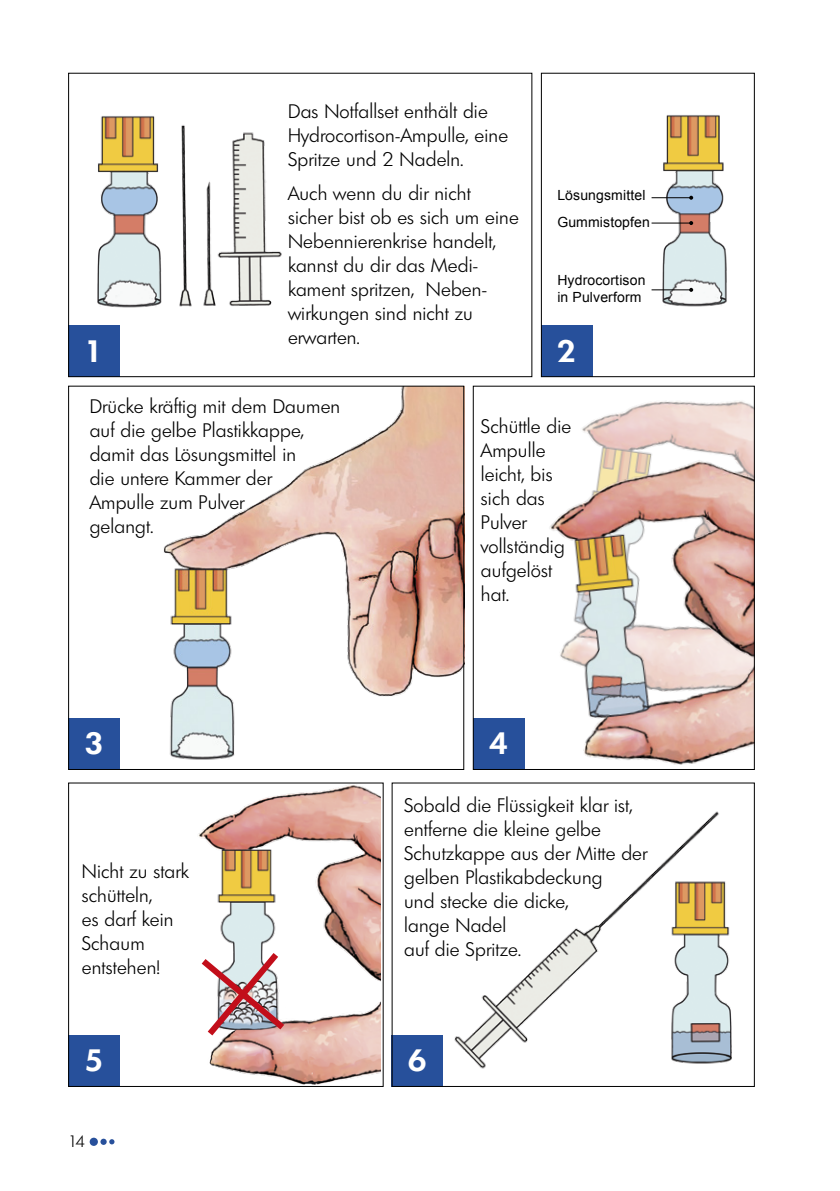
<style>
.page{position:relative;width:840px;height:1191px;background:#fff}
.page>*{position:absolute;margin:0;border:0;box-sizing:border-box;transform-origin:0 0}
.t1{font:600 30px "Limerick";color:#fff}
.t2{font:300 19px/24px "Limerick";letter-spacing:.01em;color:#000}
.t3{font:300 16px "Limerick";color:#000}
.t4{font:14px/26.6px "Arial";letter-spacing:.01em;color:#000}
</style>
<div class="page">
<img style="left:596px;top:401px;width:156px;height:19px">
<img style="left:524px;top:420px;width:228px;height:348px">
<img style="left:163px;top:388px;width:299px;height:361px">
<img style="left:169px;top:749px;width:211px;height:336px">
<div style="left:68px;top:326px;width:52px;height:51px;background:#27509b"></div>
<div style="left:68px;top:718px;width:52px;height:52px;background:#27509b"></div>
<div style="left:68px;top:1035px;width:52px;height:52px;background:#27509b"></div>
<div style="left:391px;top:1035px;width:52px;height:52px;background:#27509b"></div>
<div style="left:472px;top:718px;width:52px;height:52px;background:#27509b"></div>
<div style="left:540px;top:326px;width:52px;height:51px;background:#27509b"></div>
<div style="left:68px;top:73px;width:464px;height:304px;border:1px solid #000"></div>
<div style="left:68px;top:782px;width:315px;height:305px;border:1px solid #000"></div>
<div style="left:472px;top:386px;width:282px;height:384px;border:1px solid #000"></div>
<div style="left:540px;top:73px;width:214px;height:304px;border:1px solid #000"></div>
<img style="left:71px;top:74px;width:229px;height:234px">
<img style="left:639px;top:73px;width:107px;height:234px">
<img style="left:454px;top:797px;width:300px;height:279px">
<hr style="left:651px;top:197px;width:39px;height:1px;background:#000">
<svg style="left:688px;top:196px;width:4px;height:4px"></svg>
<hr style="left:651px;top:222px;width:39px;height:1px;background:#000">
<svg style="left:688px;top:221px;width:4px;height:4px"></svg>
<hr style="left:651px;top:289px;width:39px;height:1px;background:#000">
<svg style="left:688px;top:288px;width:4px;height:4px"></svg>
<svg style="left:195px;top:946px;width:95px;height:96px"></svg>
<div style="left:68px;top:386px;width:396px;height:384px;border:1px solid #000"></div>
<div style="left:90px;top:1137px;width:8px;height:8px;background:#27509b;border-radius:50%"></div>
<div style="left:100px;top:1138px;width:7px;height:6px;background:#27509b;border-radius:50%"></div>
<svg style="left:109px;top:1139px;width:5px;height:5px"></svg>
<h1 class="t1" style="left:84px;top:331px;width:20px">1</h1>
<p class="t2" style="left:288px;top:99px;width:221px">Das Notfallset enthält die<br>Hydrocortison-Ampulle, eine<br>Spritze und 2 Nadeln.</p>
<p class="t2" style="left:288px;top:181px;width:232px">Auch wenn du dir nicht sicher bist ob es sich um eine<br>Nebennierenkrise handelt, kannst du dir das Medi&shy;kament spritzen, Neben&shy;wirkungen sind nicht zu erwarten.</p>
<p class="t4" style="left:557px;top:182px;width:94px">Lösungsmittel<br>Gummistopfen</p>
<p class="t4" style="left:557px;top:272px;width:90px;line-height:16.8px">Hydrocortison in Pulverform</p>
<h1 class="t1" style="left:557px;top:331px;width:20px">2</h1>
<p class="t2" style="left:90px;top:394px;width:252px">Drücke kräftig mit dem Daumen auf die gelbe Plastikkappe, damit das Lösungsmittel in<br>die untere Kammer der<br>Ampulle zum Pulver<br>gelangt.</p>
<h1 class="t1" style="left:84px;top:724px;width:20px">3</h1>
<p class="t2" style="left:82px;top:859px;width:108px">Nicht zu stark schütteln,<br>es darf kein<br>Schaum entstehen!</p>
<p class="t2" style="left:480px;top:414px;width:92px">Schüttle die<br>Ampulle leicht, bis sich das<br>Pulver vollständig aufgelöst hat.</p>
<h1 class="t1" style="left:489px;top:724px;width:20px">4</h1>
<p class="t2" style="left:404px;top:793px;width:245px">Sobald die Flüssigkeit klar ist, entferne die kleine gelbe<br>Schutzkappe aus der Mitte der gelben Plastikabdeckung<br>und stecke die dicke,<br>lange Nadel<br>auf die Spritze.</p>
<h1 class="t1" style="left:84px;top:1041px;width:20px">5</h1>
<h1 class="t1" style="left:408px;top:1041px;width:20px">6</h1>
<p class="t3" style="left:68px;top:1131px;width:18px">14</p>
</div>
